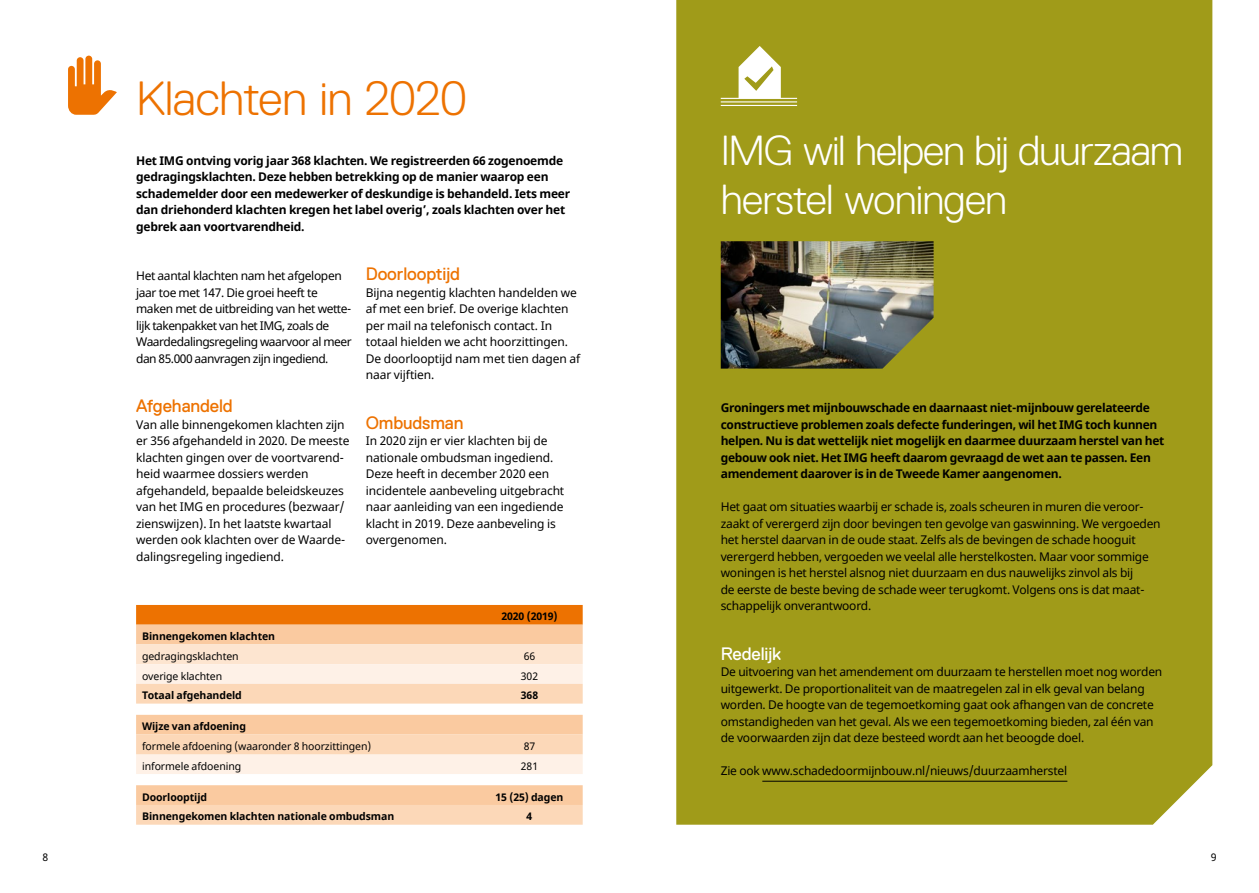
<style>
.page{position:relative;width:1259px;height:893px;background:#fff}
.page>*{position:absolute;margin:0;border:0;box-sizing:border-box;transform-origin:0 0}
.t1{font:300 48px "Replica";letter-spacing:-.01em;color:#ed7201}
.t2{font:300 42px/49.5px "Replica";letter-spacing:-.03em;color:#fff}
.t3{font:18px "Replica";letter-spacing:-.01em;color:#ed7201}
.t4{font:18px "Replica";letter-spacing:-.01em;color:#fff}
.t5{font:12px/16.5px "Noto Sans";letter-spacing:-.02em;color:#000}
.t6{font:700 12px/16.5px "Noto Sans";letter-spacing:-.03em;color:#000}
.t7{font:12px/16.5px "Noto Sans";letter-spacing:-.04em;color:#000}
.t8{font:700 10.5px "Noto Sans";letter-spacing:-.01em;color:#000}
.t9{font:10.5px "Noto Sans";letter-spacing:-.01em;color:#000}
</style>
<div class="page">
<div style="left:676px;top:0;width:536px;height:825px;background:#a09b19"></div>
<img style="left:721px;top:241px;width:212px;height:128px">
<svg style="left:68px;top:56px;width:49px;height:59px"></svg>
<hr style="left:721px;top:98px;width:76px;height:1px;background:#fff">
<hr style="left:721px;top:101px;width:76px;height:1px;background:#fff">
<hr style="left:721px;top:105px;width:76px;height:1px;background:#fff">
<svg style="left:738px;top:46px;width:43px;height:52px"></svg>
<hr style="left:762px;top:781px;width:305px;height:1px;background:#000">
<div style="left:136px;top:605px;width:447px;height:20px;background:#ed7201"></div>
<div style="left:136px;top:625px;width:447px;height:19px;background:#facaa0"></div>
<div style="left:136px;top:644px;width:447px;height:20px;background:#fde5d0"></div>
<div style="left:136px;top:664px;width:447px;height:20px;background:#fef1e7"></div>
<svg style="left:136px;top:684px;width:447px;height:141px;background:#fcddc3"></svg>
<h1 class="t1" style="left:136px;top:72px;width:332px">Klachten in 2020</h1>
<p class="t6" style="left:136px;top:152px;width:436px">Het IMG ontving vorig jaar 368 klachten. We registreerden 66 zogenoemde gedragingsklachten. Deze hebben betrekking op de manier waarop een schademelder door een medewerker of deskundige is behandeld. Iets meer dan driehonderd klachten kregen het label overig’, zoals klachten over het gebrek aan voortvarendheid.</p>
<p class="t7" style="left:136px;top:268px;width:217px">Het aantal klachten nam het afgelopen jaar toe met 147. Die groei heeft te maken met de uitbreiding van het wette&shy;lijk takenpakket van het IMG, zoals de Waardedalingsregeling waarvoor al meer dan 85.000 aanvragen zijn ingediend.</p>
<h3 class="t3" style="left:136px;top:396px;width:98px">Afgehandeld</h3>
<p class="t5" style="left:136px;top:416px;width:215px">Van alle binnengekomen klachten zijn er 356 afgehandeld in 2020. De meeste klachten gingen over de voortvarend&shy;heid waarmee dossiers werden afgehandeld, bepaalde beleidskeuzes van het IMG en procedures (bezwaar/ zienswijzen). In het laatste kwartaal werden ook klachten over de Waarde&shy;dalingsregeling ingediend.</p>
<h3 class="t3" style="left:366px;top:264px;width:96px">Doorlooptijd</h3>
<p class="t5" style="left:366px;top:284px;width:216px">Bijna negentig klachten handelden we af met een brief. De overige klachten per mail na telefonisch contact. In totaal hielden we acht hoorzittingen.<br>De doorlooptijd nam met tien dagen af naar vijftien.</p>
<h3 class="t3" style="left:366px;top:412px;width:99px">Ombudsman</h3>
<p class="t5" style="left:366px;top:433px;width:200px">In 2020 zijn er vier klachten bij de nationale ombudsman ingediend.<br>Deze heeft in december 2020 een incidentele aanbeveling uitgebracht naar aanleiding van een ingediende klacht in 2019. Deze aanbeveling is overgenomen.</p>
<p class="t8" style="left:501px;top:609px;width:58px">2020 (2019)</p>
<p class="t8" style="left:142px;top:629px;width:135px">Binnengekomen klachten</p>
<p class="t9" style="left:142px;top:649px;width:98px">gedragingsklachten</p>
<p class="t9" style="left:524px;top:649px;width:13px">66</p>
<p class="t9" style="left:142px;top:669px;width:82px">overige klachten</p>
<p class="t9" style="left:521px;top:669px;width:19px">302</p>
<p class="t8" style="left:142px;top:688px;width:101px">Totaal afgehandeld</p>
<p class="t8" style="left:521px;top:688px;width:19px">368</p>
<p class="t8" style="left:142px;top:719px;width:105px">Wijze van afdoening</p>
<p class="t9" style="left:142px;top:739px;width:231px">formele afdoening (waaronder 8 hoorzittingen)</p>
<p class="t9" style="left:524px;top:739px;width:13px">87</p>
<p class="t9" style="left:142px;top:759px;width:101px">informele afdoening</p>
<p class="t9" style="left:521px;top:759px;width:19px">281</p>
<p class="t8" style="left:142px;top:789px;width:67px">Doorlooptijd</p>
<p class="t8" style="left:495px;top:789px;width:69px">15 (25) dagen</p>
<p class="t8" style="left:142px;top:809px;width:254px">Binnengekomen klachten nationale ombudsman</p>
<p class="t8" style="left:526px;top:809px;width:7px">4</p>
<h2 class="t2" style="left:721px;top:125px;width:463px">IMG wil helpen bij duurzaam herstel woningen</h2>
<p class="t6" style="left:721px;top:400px;width:445px">Groningers met mijnbouwschade en daarnaast niet-mijnbouw gerelateerde constructieve problemen zoals defecte funderingen, wil het IMG toch kunnen helpen. Nu is dat wettelijk niet mogelijk en daarmee duurzaam herstel van het gebouw ook niet. Het IMG heeft daarom gevraagd de wet aan te passen. Een amendement daarover is in de Tweede Kamer aangenomen.</p>
<p class="t5" style="left:721px;top:499px;width:441px">Het gaat om situaties waarbij er schade is, zoals scheuren in muren die veroor&shy;zaakt of verergerd zijn door bevingen ten gevolge van gaswinning. We vergoeden het herstel daarvan in de oude staat. Zelfs als de bevingen de schade hooguit verergerd hebben, vergoeden we veelal alle herstelkosten. Maar voor sommige woningen is het herstel alsnog niet duurzaam en dus nauwelijks zinvol als bij<br>de eerste de beste beving de schade weer terugkomt. Volgens ons is dat maat&shy;schappelijk onverantwoord.</p>
<h3 class="t4" style="left:721px;top:643px;width:62px">Redelijk</h3>
<p class="t5" style="left:721px;top:664px;width:443px">De uitvoering van het amendement om duurzaam te herstellen moet nog worden uitgewerkt. De proportionaliteit van de maatregelen zal in elk geval van belang worden. De hoogte van de tegemoetkoming gaat ook afhangen van de concrete omstandigheden van het geval. Als we een tegemoetkoming bieden, zal één van de voorwaarden zijn dat deze besteed wordt aan het beoogde doel.</p>
<p class="t5" style="left:721px;top:763px;width:348px">Zie ook www.schadedoormijnbouw.nl/nieuws/duurzaamherstel</p>
<p class="t9" style="left:43px;top:850px;width:7px">8</p>
<p class="t9" style="left:1210px;top:850px;width:7px">9</p>
</div>
